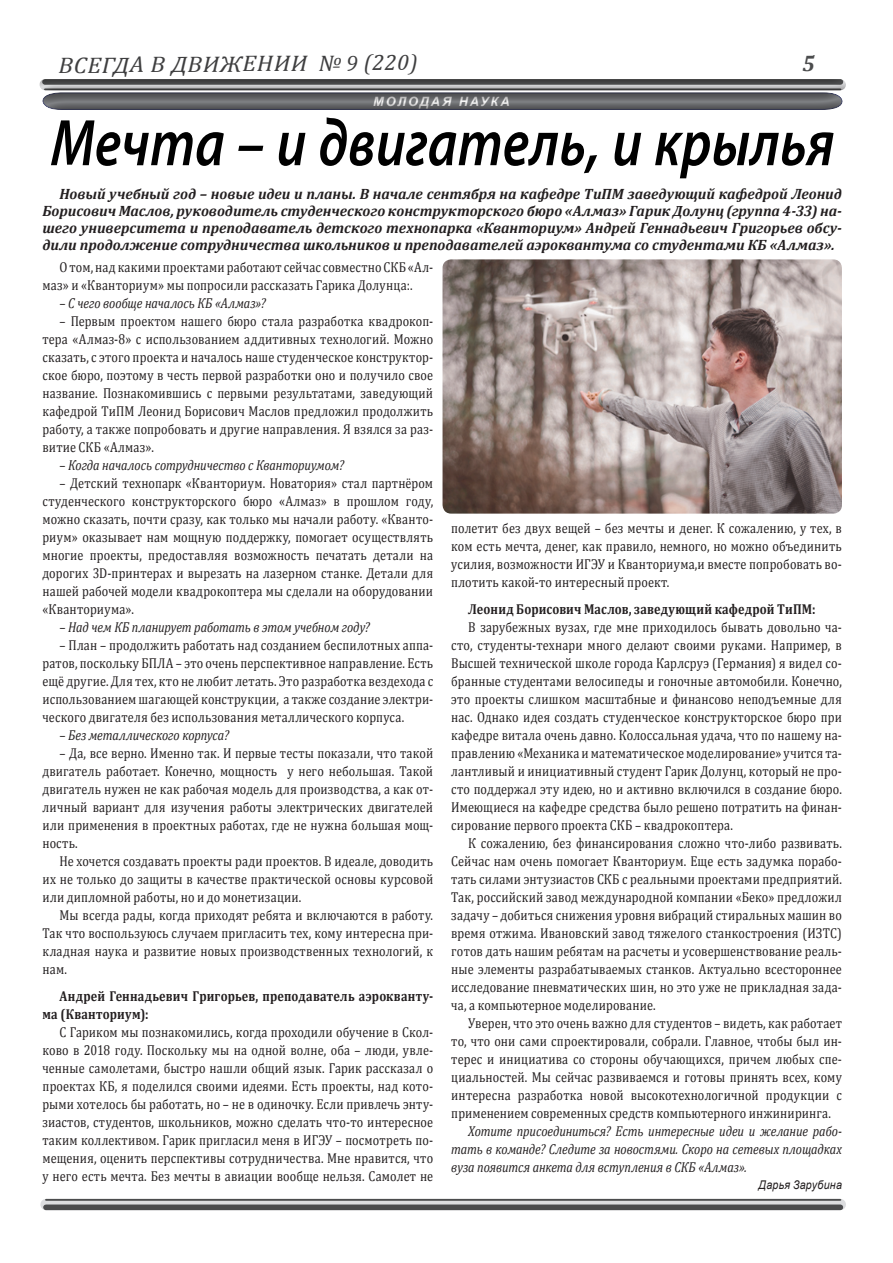
<style>
.page{position:relative;width:893px;height:1263px;background:#fff}
.page>*{position:absolute;margin:0;border:0;box-sizing:border-box;transform-origin:0 0}
.t1{font:italic 600 66.45px "Myriad Pro";letter-spacing:.005em;color:#000;scale:.82 1}
.t2{font:italic 22.5px "Cambria";color:#3e3e3f;scale:1.09 1}
.t3{font:italic 700 15px/17px "Cambria";color:#231f20;text-align:justify}
.t4{font:14.4px/18px "Cambria";letter-spacing:.015em;color:#231f20;text-align:justify;scale:.85 1}
.t5{font:italic 14.4px/18px "Cambria";letter-spacing:-.005em;color:#231f20;text-align:justify;scale:.85 1}
.t6{font:700 14.4px/18px "Cambria";letter-spacing:.015em;color:#231f20;scale:.85 1}
.t7{font:italic 700 12.9px "Arial";letter-spacing:.15em;color:#fff}
.t8{font:italic 12px "Arial";letter-spacing:.02em;color:#231f20;scale:.89 1}
.s1{font-style:normal}
</style>
<div class="page">
<div style="left:46px;top:1199px;width:794px;height:11px;background:#dcdddf"></div>
<hr style="left:46px;top:1199px;width:794px;height:2px;background:#4b4c4d">
<div style="left:46px;top:1204px;width:794px;height:6px;background:#4b4c4d"></div>
<div style="left:42px;top:79px;width:801px;height:33px;background:#231f20;opacity:.5"></div>
<img style="left:442px;top:259px;width:400px;height:255px">
<h2 class="t2" style="left:58px;top:51px;width:331px;rotate:-1deg">ВСЕГДА В ДВИЖЕНИИ № 9 (220)</h2>
<p class="t7" style="left:373px;top:93px;width:138px">МОЛОДАЯ НАУКА</p>
<h1 class="t1" style="left:50px;top:101px;width:957px">Мечта – и двигатель, и крылья</h1>
<p class="t3" style="left:43px;top:185px;width:801px;text-indent:17px">Новый учебный год – новые идеи и планы. В начале сентября на кафедре ТиПМ заведующий кафедрой Леонид Борисович Маслов, руководитель студенческого конструкторского бюро «Алмаз» Гарик Долунц (группа 4-33) на&shy;шего университета и преподаватель детского технопарка «Кванториум» Андрей Геннадьевич Григорьев обсу&shy;дили продолжение сотрудничества школьников и преподавателей аэроквантума со студентами КБ «Алмаз».</p>
<p class="t4" style="left:43px;top:258px;width:461px;text-indent:17px">О том, над какими проектами работают сейчас совместно СКБ «Ал&shy;маз» и «Кванториум» мы попросили рассказать Гарика Долунца:.</p>
<p class="t5" style="left:60px;top:293px;width:244px">– С чего вообще началось КБ «Алмаз»?</p>
<p class="t4" style="left:43px;top:312px;width:461px;text-indent:17px">– Первым проектом нашего бюро стала разработка квадрокоп&shy;тера «Алмаз-8» с использованием аддитивных технологий. Можно сказать, с этого проекта и началось наше студенческое конструктор&shy;ское бюро, поэтому в честь первой разработки оно и получило свое название. Познакомившись с первыми результатами, заведующий кафедрой ТиПМ Леонид Борисович Маслов предложил продолжить работу, а также попробовать и другие направления. Я взялся за раз&shy;витие СКБ «Алмаз».</p>
<p class="t5" style="left:60px;top:455px;width:336px"><span class="s1">–</span> Когда началось сотрудничество с Кванториумом?</p>
<p class="t4" style="left:43px;top:474px;width:461px;text-indent:17px">– Детский технопарк «Кванториум. Новатория» стал партнёром студенческого конструкторского бюро «Алмаз» в прошлом году, можно сказать, почти сразу, как только мы начали работу. «Кванто&shy;риум» оказывает нам мощную поддержку, помогает осуществлять многие проекты, предоставляя возможность печатать детали на дорогих 3D-принтерах и вырезать на лазерном станке. Детали для нашей рабочей модели квадрокоптера мы сделали на оборудовании «Кванториума».</p>
<p class="t5" style="left:60px;top:617px;width:367px">– Над чем КБ планирует работать в этом учебном году?</p>
<p class="t4" style="left:43px;top:636px;width:461px;text-indent:17px">– План – продолжить работать над созданием беспилотных аппа&shy;ратов, поскольку БПЛА – это очень перспективное направление. Есть ещё другие. Для тех, кто не любит летать. Это разработка вездехода с использованием шагающей конструкции, а также создание электри&shy;ческого двигателя без использования металлического корпуса.</p>
<p class="t5" style="left:60px;top:725px;width:201px">– Без металлического корпуса?</p>
<p class="t4" style="left:43px;top:744px;width:461px;text-indent:17px">– Да, все верно. Именно так. И первые тесты показали, что такой двигатель работает. Конечно, мощность у него небольшая. Такой двигатель нужен не как рабочая модель для производства, а как от&shy;личный вариант для изучения работы электрических двигателей или применения в проектных работах, где не нужна большая мощ&shy;ность.</p>
<p class="t4" style="left:43px;top:852px;width:461px;text-indent:17px">Не хочется создавать проекты ради проектов. В идеале, доводить их не только до защиты в качестве практической основы курсовой или дипломной работы, но и до монетизации.</p>
<p class="t4" style="left:43px;top:906px;width:461px;text-indent:17px">Мы всегда рады, когда приходят ребята и включаются в работу.<br>Так что воспользуюсь случаем пригласить тех, кому интересна при&shy;кладная наука и развитие новых производственных технологий, к нам.</p>
<p class="t6" style="left:43px;top:987px;width:461px;text-indent:17px">Андрей Геннадьевич Григорьев, преподаватель аэрокванту&shy;ма (Кванториум):</p>
<p class="t4" style="left:43px;top:1023px;width:461px;text-indent:17px">С Гариком мы познакомились, когда проходили обучение в Скол&shy;ково в 2018 году. Поскольку мы на одной волне, оба – люди, увле&shy;ченные самолетами, быстро нашли общий язык. Гарик рассказал о проектах КБ, я поделился своими идеями. Есть проекты, над кото&shy;рыми хотелось бы работать, но – не в одиночку. Если привлечь энту&shy;зиастов, студентов, школьников, можно сделать что-то интересное таким коллективом. Гарик пригласил меня в ИГЭУ – посмотреть по&shy;мещения, оценить перспективы сотрудничества. Мне нравится, что у него есть мечта. Без мечты в авиации вообще нельзя. Самолет не</p>
<p class="t4" style="left:451px;top:519px;width:461px">полетит без двух вещей – без мечты и денег. К сожалению, у тех, в ком есть мечта, денег, как правило, немного, но можно объединить усилия, возможности ИГЭУ и Кванториума,и вместе попробовать во&shy;плотить какой-то интересный проект.</p>
<p class="t6" style="left:468px;top:600px;width:410px">Леонид Борисович Маслов, заведующий кафедрой ТиПМ:</p>
<p class="t4" style="left:451px;top:618px;width:461px;text-indent:17px">В зарубежных вузах, где мне приходилось бывать довольно ча&shy;сто, студенты-технари много делают своими руками. Например, в Высшей технической школе города Карлсруэ (Германия) я видел со&shy;бранные студентами велосипеды и гоночные автомобили. Конечно, это проекты слишком масштабные и финансово неподъемные для нас. Однако идея создать студенческое конструкторское бюро при кафедре витала очень давно. Колоссальная удача, что по нашему на&shy;правлению «Механика и математическое моделирование» учится та&shy;лантливый и инициативный студент Гарик Долунц, который не про&shy;сто поддержал эту идею, но и активно включился в создание бюро.<br>Имеющиеся на кафедре средства было решено потратить на финан&shy;сирование первого проекта СКБ – квадрокоптера.</p>
<p class="t4" style="left:451px;top:834px;width:461px;text-indent:17px">К сожалению, без финансирования сложно что-либо развивать.<br>Сейчас нам очень помогает Кванториум. Еще есть задумка порабо&shy;тать силами энтузиастов СКБ с реальными проектами предприятий.<br>Так, российский завод международной компании «Беко» предложил задачу – добиться снижения уровня вибраций стиральных машин во время отжима. Ивановский завод тяжелого станкостроения (ИЗТС) готов дать нашим ребятам на расчеты и усовершенствование реаль&shy;ные элементы разрабатываемых станков. Актуально всестороннее исследование пневматических шин, но это уже не прикладная зада&shy;ча, а компьютерное моделирование.</p>
<p class="t4" style="left:451px;top:1014px;width:461px;text-indent:17px">Уверен, что это очень важно для студентов – видеть, как работает то, что они сами спроектировали, собрали. Главное, чтобы был ин&shy;терес и инициатива со стороны обучающихся, причем любых спе&shy;циальностей. Мы сейчас развиваемся и готовы принять всех, кому интересна разработка новой высокотехнологичной продукции с применением современных средств компьютерного инжиниринга.</p>
<p class="t5" style="left:451px;top:1122px;width:461px;text-indent:17px">Хотите присоединиться? Есть интересные идеи и желание рабо&shy;тать в команде? Следите за новостями. Скоро на сетевых площадках вуза появится анкета для вступления в СКБ «Алмаз».</p>
<p class="t8" style="left:759px;top:1177px;width:95px">Дарья Зарубина</p>
</div>
